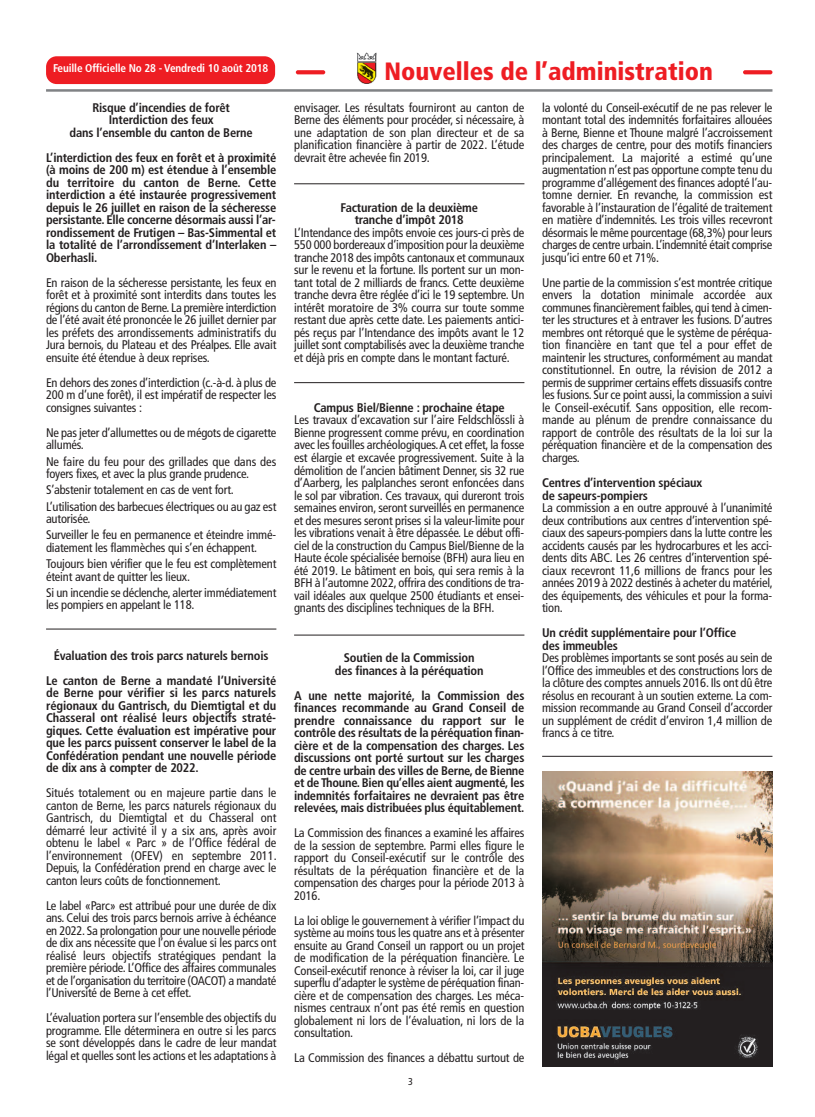
<style>
.page{position:relative;width:815px;height:1117px;background:#fff}
.page>*{position:absolute;margin:0;border:0;box-sizing:border-box;transform-origin:0 0}
.t1{font:900 condensed 25px "Frutiger";color:#ee1d23}
.t2{font:condensed 12.5px/12.5px "Frutiger";letter-spacing:-.015em;color:#231f20;text-align:justify}
.t3{font:700 condensed 12.5px/12.5px "Frutiger";letter-spacing:-.015em;color:#231f20;text-align:center}
.t4{font:700 condensed 11.25px "Frutiger";letter-spacing:-.015em;color:#fff}
.t5{font:condensed 10px "Frutiger";color:#231f20}
</style>
<div class="page">
<svg style="left:296px;top:70px;width:29px;height:4px"></svg>
<svg style="left:743px;top:70px;width:29px;height:4px"></svg>
<div style="left:46px;top:56px;width:229px;height:28px;background:#ee1d23;border-radius:11px"></div>
<hr style="left:46px;top:89px;width:726px;height:3px;background:#808285">
<img style="left:357px;top:52px;width:20px;height:32px">
<img style="left:542px;top:771px;width:230px;height:295px">
<hr style="left:542px;top:755px;width:230px;height:1px;background:#231f20">
<hr style="left:294px;top:183px;width:230px;height:1px;background:#231f20">
<hr style="left:294px;top:382px;width:230px;height:1px;background:#231f20">
<hr style="left:294px;top:634px;width:230px;height:1px;background:#231f20">
<hr style="left:46px;top:628px;width:230px;height:1px;background:#231f20">
<p class="t4" style="left:53px;top:64px;width:217px">Feuille Officielle No 28 - Vendredi 10 août 2018</p>
<h1 class="t1" style="left:385px;top:61px;width:330px">Nouvelles de l’administration</h1>
<p class="t2" style="left:294px;top:102px;width:232px">envisager. Les résultats fourniront au canton de Berne des éléments pour procéder, si nécessaire, à une adaptation de son plan directeur et de sa planification financière à partir de 2022. L’étude devrait être achevée fin 2019.</p>
<p class="t3" style="left:70px;top:102px;width:185px">Risque d’incendies de forêt<br>Interdiction des feux<br>dans l’ensemble du canton de Berne</p>
<p class="t3" style="left:46px;top:152px;width:232px;text-align:justify">L’interdiction des feux en forêt et à proximité (à moins de 200 m) est étendue à l’ensemble du territoire du canton de Berne. Cette interdiction a été instaurée progressivement depuis le 26 juillet en raison de la sécheresse persistante. Elle concerne désormais aussi l’ar&shy;rondissement de Frutigen – Bas-Simmental et la totalité de l’arrondissement d’Interlaken – Oberhasli.</p>
<p class="t2" style="left:46px;top:277px;width:232px">En raison de la sécheresse persistante, les feux en forêt et à proximité sont interdits dans toutes les régions du canton de Berne. La première interdiction de l’été avait été prononcée le 26 juillet dernier par les préfets des arrondissements administratifs du Jura bernois, du Plateau et des Préalpes. Elle avait ensuite été étendue à deux reprises.</p>
<p class="t2" style="left:46px;top:377px;width:232px">En dehors des zones d’interdiction (c.-à-d. à plus de 200 m d’une forêt), il est impératif de respecter les consignes suivantes :</p>
<p class="t2" style="left:46px;top:427px;width:232px">Ne pas jeter d’allumettes ou de mégots de cigarette allumés.</p>
<p class="t2" style="left:46px;top:456px;width:232px">Ne faire du feu pour des grillades que dans des foyers fixes, et avec la plus grande prudence.</p>
<p class="t2" style="left:46px;top:483px;width:232px;line-height:16.2px">S’abstenir totalement en cas de vent fort.<br>L’utilisation des barbecues électriques ou au gaz est</p>
<p class="t2" style="left:46px;top:511px;width:232px;line-height:16.2px">autorisée.<br>Surveiller le feu en permanence et éteindre immé-</p>
<p class="t2" style="left:46px;top:540px;width:232px;line-height:16.2px">diatement les flammèches qui s’en échappent.<br>Toujours bien vérifier que le feu est complètement</p>
<p class="t2" style="left:46px;top:569px;width:232px;line-height:16.2px">éteint avant de quitter les lieux.<br>Si un incendie se déclenche, alerter immédiatement</p>
<p class="t2" style="left:46px;top:599px;width:150px">les pompiers en appelant le 118.</p>
<p class="t3" style="left:46px;top:643px;width:232px;line-height:25px">Évaluation des trois parcs naturels bernois<br>Le canton de Berne a mandaté l’Université</p>
<p class="t3" style="left:46px;top:687px;width:232px;text-align:justify">de Berne pour vérifier si les parcs naturels régionaux du Gantrisch, du Diemtigtal et du Chasseral ont réalisé leurs objectifs straté&shy;giques. Cette évaluation est impérative pour que les parcs puissent conserver le label de la Confédération pendant une nouvelle période de dix ans à compter de 2022.</p>
<p class="t2" style="left:46px;top:787px;width:232px">Situés totalement ou en majeure partie dans le canton de Berne, les parcs naturels régionaux du Gantrisch, du Diemtigtal et du Chasseral ont démarré leur activité il y a six ans, après avoir obtenu le label « Parc » de l’Office fédéral de l’environnement (OFEV) en septembre 2011.<br>Depuis, la Confédération prend en charge avec le canton leurs coûts de fonctionnement.</p>
<p class="t2" style="left:46px;top:899px;width:232px">Le label «Parc» est attribué pour une durée de dix ans. Celui des trois parcs bernois arrive à échéance en 2022. Sa prolongation pour une nouvelle période de dix ans nécessite que l’on évalue si les parcs ont réalisé leurs objectifs stratégiques pendant la première période. L’Office des affaires communales et de l’organisation du territoire (OACOT) a mandaté l’Université de Berne à cet effet.</p>
<p class="t2" style="left:46px;top:1012px;width:232px">L’évaluation portera sur l’ensemble des objectifs du programme. Elle déterminera en outre si les parcs se sont développés dans le cadre de leur mandat légal et quelles sont les actions et les adaptations à</p>
<p class="t2" style="left:542px;top:102px;width:232px">la volonté du Conseil-exécutif de ne pas relever le montant total des indemnités forfaitaires allouées à Berne, Bienne et Thoune malgré l’accroissement des charges de centre, pour des motifs financiers principalement. La majorité a estimé qu’une augmentation n’est pas opportune compte tenu du programme d’allégement des finances adopté l’au&shy;tomne dernier. En revanche, la commission est favorable à l’instauration de l’égalité de traitement en matière d’indemnités. Les trois villes recevront désormais le même pourcentage (68,3%) pour leurs charges de centre urbain. L’indemnité était comprise jusqu’ici entre 60 et 71%.</p>
<p class="t2" style="left:542px;top:277px;width:232px">Une partie de la commission s’est montrée critique envers la dotation minimale accordée aux communes financièrement faibles, qui tend à cimen&shy;ter les structures et à entraver les fusions. D’autres membres ont rétorqué que le système de péréqua&shy;tion financière en tant que tel a pour effet de maintenir les structures, conformément au mandat constitutionnel. En outre, la révision de 2012 a permis de supprimer certains effets dissuasifs contre les fusions. Sur ce point aussi, la commission a suivi le Conseil-exécutif. Sans opposition, elle recom&shy;mande au plénum de prendre connaissance du rapport de contrôle des résultats de la loi sur la péréquation financière et de la compensation des charges.</p>
<p class="t3" style="left:542px;top:477px;width:162px;text-align:left">Centres d’intervention spéciaux de sapeurs-pompiers</p>
<p class="t2" style="left:542px;top:502px;width:232px">La commission a en outre approuvé à l’unanimité deux contributions aux centres d’intervention spé&shy;ciaux des sapeurs-pompiers dans la lutte contre les accidents causés par les hydrocarbures et les acci&shy;dents dits ABC. Les 26 centres d’intervention spé&shy;ciaux recevront 11,6 millions de francs pour les années 2019 à 2022 destinés à acheter du matériel, des équipements, des véhicules et pour la forma&shy;tion.</p>
<p class="t3" style="left:542px;top:627px;width:196px;text-align:left">Un crédit supplémentaire pour l’Office des immeubles</p>
<p class="t2" style="left:542px;top:652px;width:232px">Des problèmes importants se sont posés au sein de l’Office des immeubles et des constructions lors de la clôture des comptes annuels 2016. Ils ont dû être résolus en recourant à un soutien externe. La com&shy;mission recommande au Grand Conseil d’accorder un supplément de crédit d’environ 1,4 million de francs à ce titre.</p>
<p class="t3" style="left:341px;top:202px;width:139px">Facturation de la deuxième tranche d’impôt 2018</p>
<p class="t2" style="left:294px;top:227px;width:232px">L’Intendance des impôts envoie ces jours-ci près de 550 000 bordereaux d’imposition pour la deuxième tranche 2018 des impôts cantonaux et communaux sur le revenu et la fortune. Ils portent sur un mon&shy;tant total de 2 milliards de francs. Cette deuxième tranche devra être réglée d’ici le 19 septembre. Un intérêt moratoire de 3% courra sur toute somme restant due après cette date. Les paiements antici&shy;pés reçus par l’Intendance des impôts avant le 12 juillet sont comptabilisés avec la deuxième tranche et déjà pris en compte dans le montant facturé.</p>
<p class="t3" style="left:314px;top:402px;width:193px">Campus Biel/Bienne : prochaine étape</p>
<p class="t2" style="left:294px;top:415px;width:232px">Les travaux d’excavation sur l’aire Feldschlössli à Bienne progressent comme prévu, en coordination avec les fouilles archéologiques.A cet effet, la fosse est élargie et excavée progressivement. Suite à la démolition de l’ancien bâtiment Denner, sis 32 rue d’Aarberg, les palplanches seront enfoncées dans le sol par vibration. Ces travaux, qui dureront trois semaines environ, seront surveillés en permanence et des mesures seront prises si la valeur-limite pour les vibrations venait à être dépassée. Le début offi&shy;ciel de la construction du Campus Biel/Bienne de la Haute école spécialisée bernoise (BFH) aura lieu en été 2019. Le bâtiment en bois, qui sera remis à la BFH à l’automne 2022, offrira des conditions de tra&shy;vail idéales aux quelque 2500 étudiants et ensei&shy;gnants des disciplines techniques de la BFH.</p>
<p class="t3" style="left:335px;top:652px;width:150px">Soutien de la Commission des finances à la péréquation</p>
<p class="t3" style="left:294px;top:690px;width:232px;text-align:justify">A une nette majorité, la Commission des finances recommande au Grand Conseil de prendre connaissance du rapport sur le contrôle des résultats de la péréquation finan&shy;cière et de la compensation des charges. Les discussions ont porté surtout sur les charges de centre urbain des villes de Berne, de Bienne et de Thoune. Bien qu’elles aient augmenté, les indemnités forfaitaires ne devraient pas être relevées, mais distribuées plus équitablement.</p>
<p class="t2" style="left:294px;top:827px;width:232px">La Commission des finances a examiné les affaires de la session de septembre. Parmi elles figure le rapport du Conseil-exécutif sur le contrôle des résultats de la péréquation financière et de la compensation des charges pour la période 2013 à 2016.</p>
<p class="t2" style="left:294px;top:915px;width:232px">La loi oblige le gouvernement à vérifier l’impact du système au moins tous les quatre ans et à présenter ensuite au Grand Conseil un rapport ou un projet de modification de la péréquation financière. Le Conseil-exécutif renonce à réviser la loi, car il juge superflu d’adapter le système de péréquation finan&shy;cière et de compensation des charges. Les méca&shy;nismes centraux n’ont pas été remis en question globalement ni lors de l’évaluation, ni lors de la consultation.</p>
<p class="t2" style="left:294px;top:1052px;width:232px">La Commission des finances a débattu surtout de</p>
<p class="t5" style="left:408px;top:1077px;width:6px">3</p>
</div>
